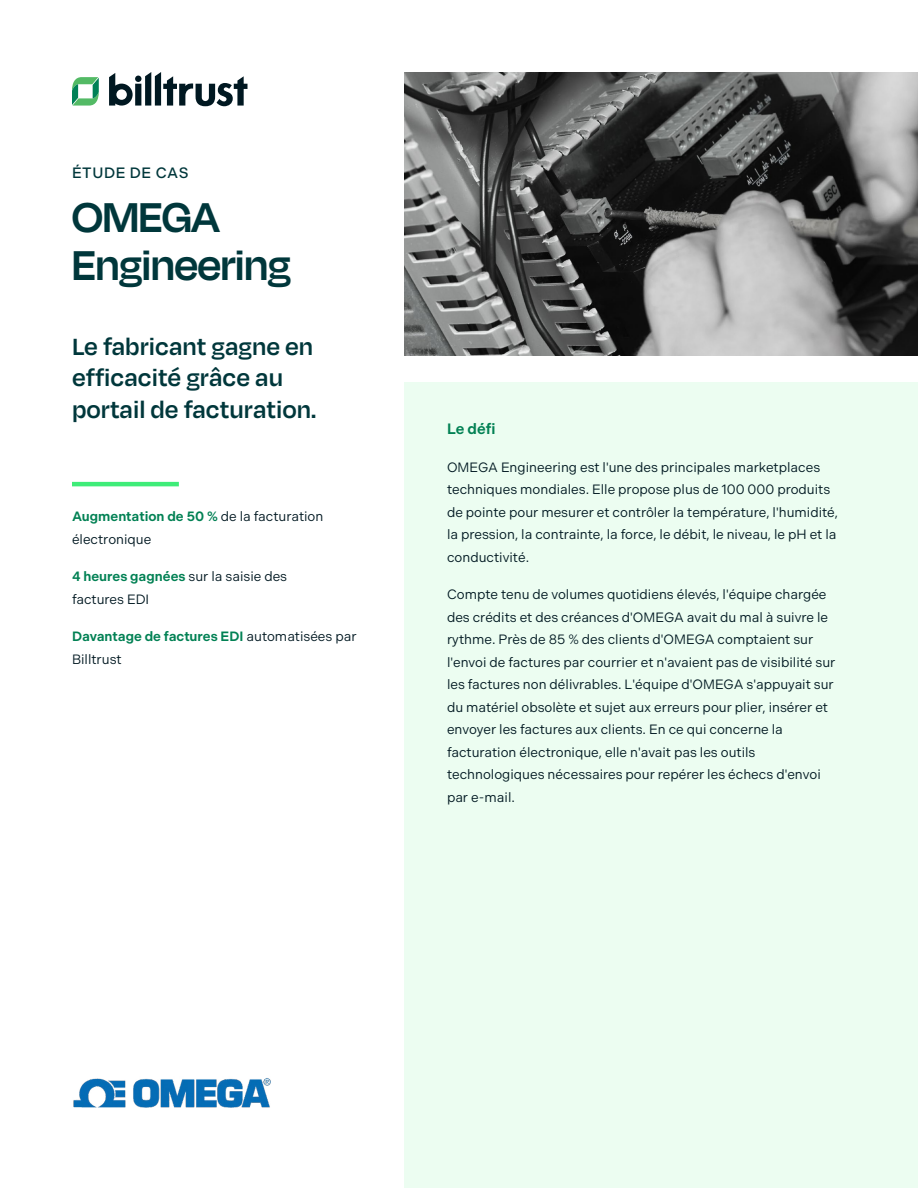
<style>
.page{position:relative;width:918px;height:1188px;background:#fff}
.page>*{position:absolute;margin:0;border:0;box-sizing:border-box;transform-origin:0 0}
.Company_Name{font:600 48px/48px "Degular Display";color:#00373b}
.Intro_Copy{font:600 27px/31.5px "Degular";color:#00373b}
.Eyebrow{font:500 15px "Indivisible";letter-spacing:.04em;color:#00373b}
.t1{font:600 15px "Indivisible";color:#028154}
.Body_Copy{font:13.5px/22.5px "Indivisible";color:#001821}
.KPI{font:13.5px/22.5px "Indivisible";color:#001821}
.s1{font-weight:600;color:#028154}
</style>
<div class="page">
<div style="left:405px;top:382px;width:513px;height:806px;background:#ecfdf1"></div>
<hr style="left:72px;top:482px;width:107px;height:4px;background:#3eec78">
<svg style="left:72px;top:77px;width:27px;height:29px"></svg>
<svg style="left:109px;top:72px;width:138px;height:34px"></svg>
<img style="left:73px;top:1078px;width:198px;height:30px">
<img style="left:405px;top:72px;width:513px;height:284px">
<p class="Eyebrow" style="left:72px;top:164px;width:118px">ÉTUDE DE CAS</p>
<h1 class="Company_Name" style="left:72px;top:191px;width:220px">OMEGA<br>Engineering</h1>
<p class="Intro_Copy" style="left:72px;top:329px;width:246px">Le fabricant gagne en efficacité grâce au portail de facturation.</p>
<p class="KPI" style="left:72px;top:505px;width:253px"><span class="s1">Augmentation de 50 %</span> de la facturation électronique</p>
<p class="KPI" style="left:72px;top:565px;width:217px"><span class="s1">4 heures gagnées</span> sur la saisie des factures EDI</p>
<p class="KPI" style="left:72px;top:625px;width:286px"><span class="s1">Davantage de factures EDI</span> automatisées par<br>Billtrust</p>
<h2 class="t1" style="left:447px;top:420px;width:50px">Le défi</h2>
<p class="Body_Copy" style="left:447px;top:456px;width:393px">OMEGA Engineering est l'une des principales marketplaces techniques mondiales. Elle propose plus de 100 000 produits de pointe pour mesurer et contrôler la température, l'humidité, la pression, la contrainte, la force, le débit, le niveau, le pH et la conductivité.</p>
<p class="Body_Copy" style="left:447px;top:583px;width:390px">Compte tenu de volumes quotidiens élevés, l'équipe chargée des crédits et des créances d'OMEGA avait du mal à suivre le rythme. Près de 85 % des clients d'OMEGA comptaient sur l'envoi de factures par courrier et n'avaient pas de visibilité sur les factures non délivrables. L'équipe d'OMEGA s'appuyait sur du matériel obsolète et sujet aux erreurs pour plier, insérer et envoyer les factures aux clients. En ce qui concerne la facturation électronique, elle n'avait pas les outils technologiques nécessaires pour repérer les échecs d'envoi par e-mail.</p>
</div>
